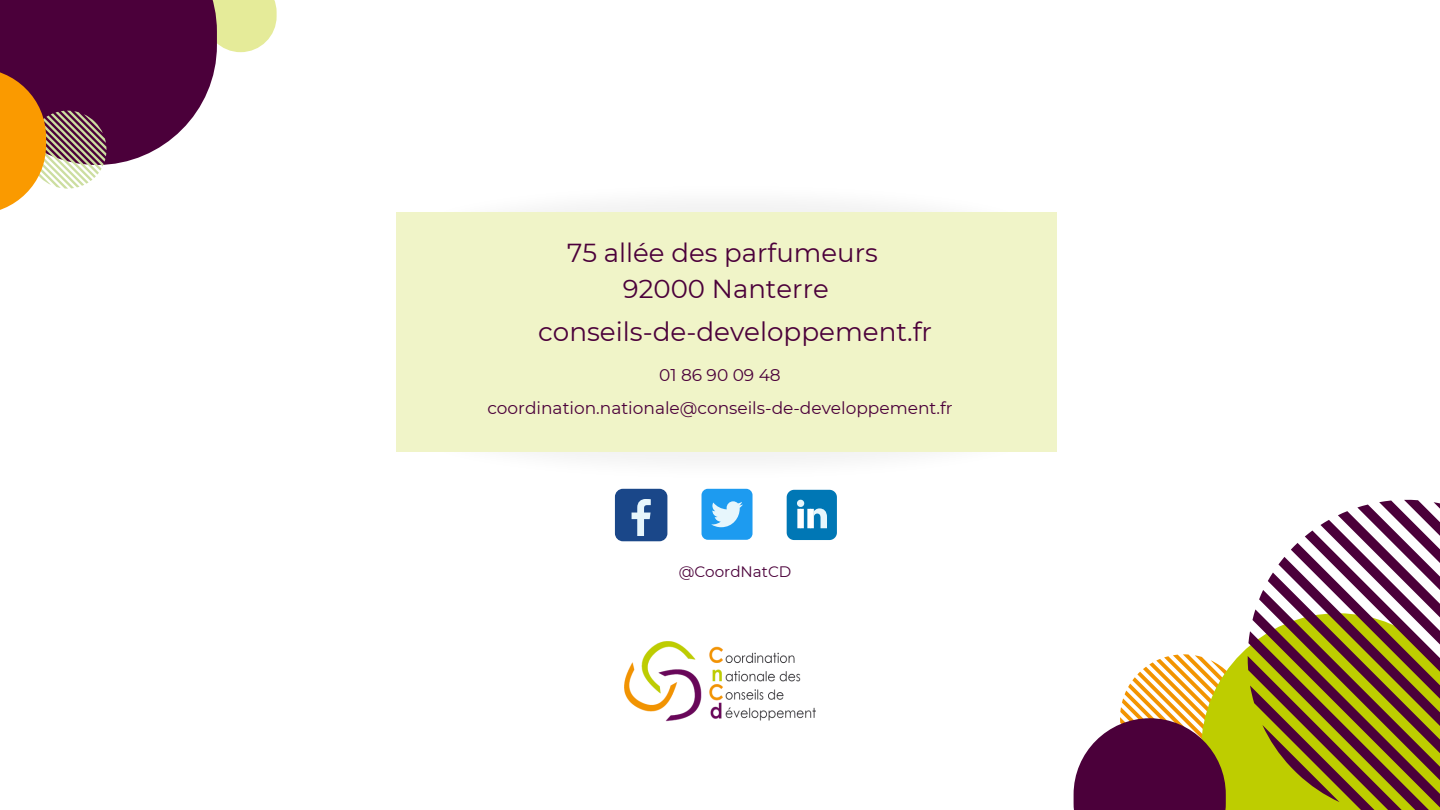
<style>
.page{position:relative;width:1440px;height:810px;background:#fff}
.page>*{position:absolute;margin:0;border:0;box-sizing:border-box;transform-origin:0 0}
.t1{font:26.2px "Montserrat";color:#4b003a}
.t2{font:26px/36px "Montserrat";color:#4b003a;text-align:center}
.t3{font:17px "Montserrat";color:#4b003a}
.t4{font:15.2px "Montserrat";color:#4b003a}
</style>
<div class="page">
<div style="left:615px;top:489px;width:52px;height:52px;background:#1a4789;border-radius:8px"></div>
<svg style="left:632px;top:499px;width:19px;height:37px"></svg>
<div style="left:702px;top:489px;width:51px;height:51px;background:#1d9bf0;border-radius:6px"></div>
<svg style="left:711px;top:501px;width:32px;height:26px"></svg>
<svg style="left:787px;top:497px;width:50px;height:43px;background:#3593c4"></svg>
<img style="left:625px;top:642px;width:190px;height:80px">
<svg style="left:1074px;top:500px;width:366px;height:310px"></svg>
<img style="left:556px;top:390px;width:501px;height:107px">
<div style="left:396px;top:212px;width:660px;height:240px;background:#f0f4c8"></div>
<svg style="left:0;top:0;width:277px;height:210px"></svg>
<h2 class="t2" style="left:567px;top:235px;width:312px">75 allée des parfumeurs<br>92000 Nanterre</h2>
<h1 class="t1" style="left:538px;top:316px;width:396px">conseils-de-developpement.fr</h1>
<p class="t3" style="left:659px;top:365px;width:123px">01 86 90 09 48</p>
<p class="t3" style="left:487px;top:397px;width:467px">coordination.nationale@conseils-de-developpement.fr</p>
<p class="t4" style="left:679px;top:562px;width:114px">@CoordNatCD</p>
</div>
